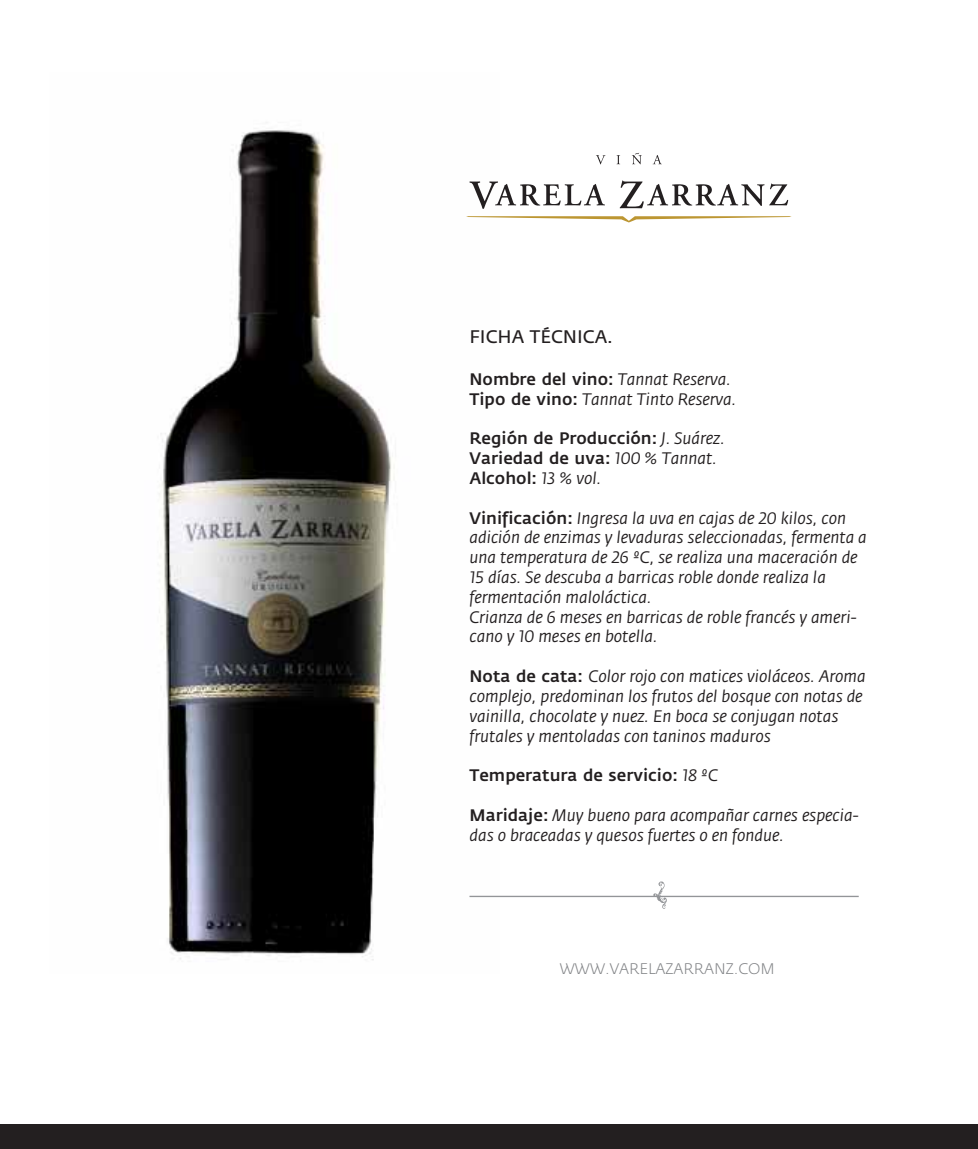
<style>
.page{position:relative;width:978px;height:1149px;background:#fff}
.page>*{position:absolute;margin:0;border:0;box-sizing:border-box;transform-origin:0 0}
.t1{font:18px "Fedra Sans";color:#231f20}
.t2{font:italic 16.5px/19.8px "Fedra Sans";color:#231f20}
.t3{font:500 16.5px/19.8px "Fedra Sans";color:#231f20}
.t4{font:300 15.15px "Fedra Sans";color:#808285}
.s1{font-weight:500;font-style:normal}
.s2{font-weight:400;font-style:italic}
</style>
<div class="page">
<img style="left:159px;top:130px;width:340px;height:830px">
<svg style="left:596px;top:155px;width:10px;height:9px"></svg>
<svg style="left:617px;top:155px;width:3px;height:9px"></svg>
<svg style="left:632px;top:153px;width:10px;height:11px"></svg>
<svg style="left:653px;top:155px;width:9px;height:9px"></svg>
<svg style="left:469px;top:180px;width:319px;height:29px"></svg>
<svg style="left:466px;top:216px;width:326px;height:6px"></svg>
<hr style="left:469px;top:895px;width:390px;height:1px;background:#939598">
<svg style="left:653px;top:881px;width:14px;height:28px"></svg>
<div style="left:0;top:1123px;width:978px;height:25px;background:#231f20"></div>
<p class="t1" style="left:469px;top:327px;width:145px">FICHA TÉCNICA.</p>
<p class="t2" style="left:469px;top:369px;width:268px"><span class="s1">Nombre del vino:</span> Tannat Reserva.<br><span class="s1">Tipo de vino:</span> Tannat Tinto Reserva.</p>
<p class="t3" style="left:469px;top:429px;width:257px">Región de Producción: <span class="s2">J. Suárez.<br></span>Variedad de uva: <span class="s2">100 % Tannat.<br></span>Alcohol: <span class="s2">13 % vol.</span></p>
<p class="t2" style="left:469px;top:508px;width:399px"><span class="s1">Vinificación:</span> Ingresa la uva en cajas de 20 kilos, con adición de enzimas y levaduras seleccionadas, fermenta a una temperatura de 26 ºC, se realiza una maceración de 15 días. Se descuba a barricas roble donde realiza la fermentación maloláctica.<br>Crianza de 6 meses en barricas de roble francés y ameri&shy;cano y 10 meses en botella.</p>
<p class="t2" style="left:469px;top:666px;width:398px"><span class="s1">Nota de cata:</span> Color rojo con matices violáceos. Aroma complejo, predominan los frutos del bosque con notas de vainilla, chocolate y nuez. En boca se conjugan notas frutales y mentoladas con taninos maduros</p>
<p class="t3" style="left:469px;top:765px;width:250px">Temperatura de servicio: <span class="s2">18 ºC</span></p>
<p class="t2" style="left:469px;top:805px;width:391px"><span class="s1">Maridaje:</span> Muy bueno para acompañar carnes especia&shy;das o braceadas y quesos fuertes o en fondue.</p>
<p class="t4" style="left:560px;top:959px;width:217px">WWW.VARELAZARRANZ.COM</p>
</div>
